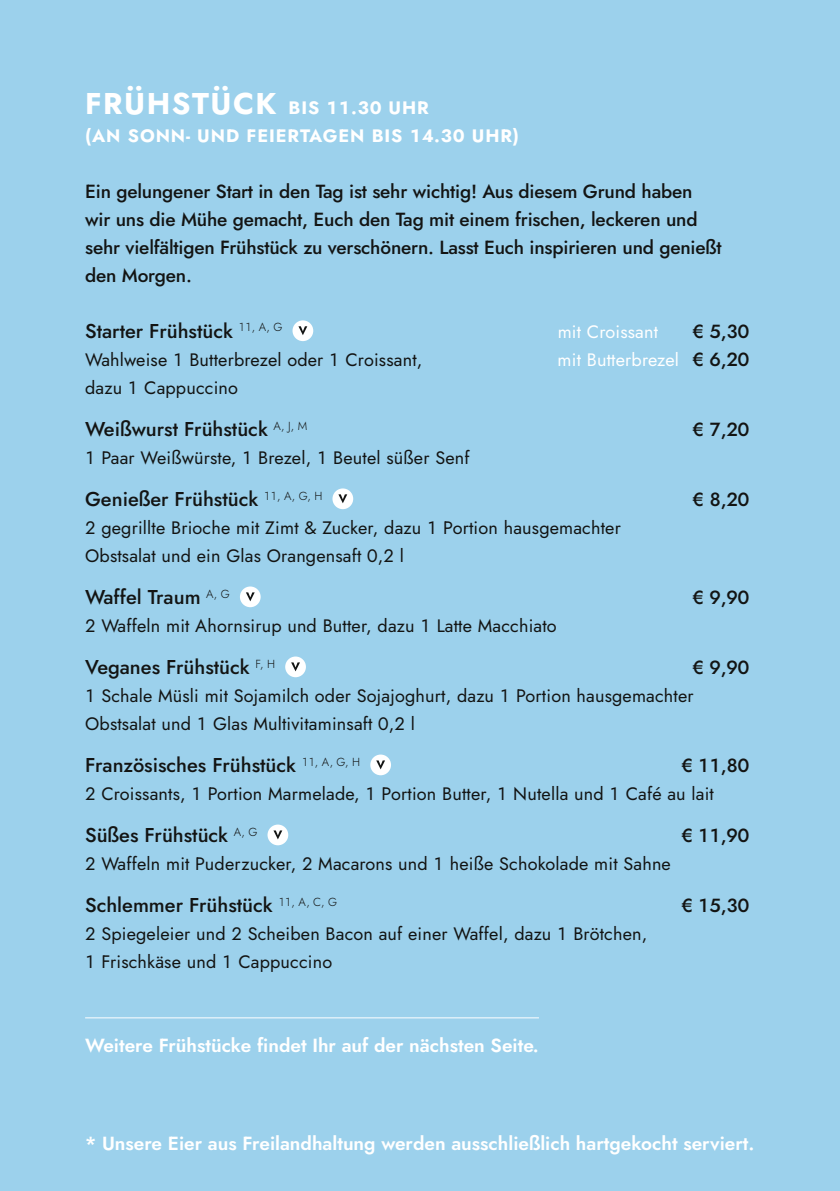
<style>
.page{position:relative;width:840px;height:1191px;background:#fff}
.page>*{position:absolute;margin:0;border:0;box-sizing:border-box;transform-origin:0 0}
.t1{font:500 20px "Jost";color:#131413}
.t2{font:500 19px/28px "Jost";letter-spacing:-.01em;color:#131413}
.t3{font:600 19px "Jost";color:#fff}
.t4{font:18px/28px "Jost";letter-spacing:.01em;color:#131413}
.t5{font:700 18px/28px "Jost";letter-spacing:.05em;color:#fff}
.t6{font:18px "Jost";letter-spacing:.01em;color:#fff}
.s1{font-size:30px}
.s2{font-weight:500;font-size:19px;color:#131413}
</style>
<div class="page">
<div style="left:0;top:0;width:839px;height:1191px;background:#9cd1ec"></div>
<hr style="left:85px;top:1017px;width:453px;height:1px;background:#fff">
<div style="left:292px;top:320px;width:21px;height:21px;background:#fff;border-radius:50%"></div>
<svg style="left:298px;top:326px;width:9px;height:9px"></svg>
<div style="left:332px;top:488px;width:21px;height:21px;background:#fff;border-radius:50%"></div>
<svg style="left:338px;top:494px;width:9px;height:9px"></svg>
<div style="left:240px;top:586px;width:20px;height:21px;background:#fff;border-radius:50%"></div>
<svg style="left:246px;top:592px;width:8px;height:9px"></svg>
<div style="left:285px;top:656px;width:21px;height:21px;background:#fff;border-radius:50%"></div>
<svg style="left:291px;top:662px;width:9px;height:9px"></svg>
<div style="left:370px;top:754px;width:21px;height:21px;background:#fff;border-radius:50%"></div>
<svg style="left:376px;top:760px;width:9px;height:9px"></svg>
<div style="left:267px;top:824px;width:21px;height:21px;background:#fff;border-radius:50%"></div>
<svg style="left:273px;top:830px;width:9px;height:9px"></svg>
<p class="t5" style="left:85px;top:94px;width:435px"><span class="s1">FRÜHSTÜCK</span> BIS 11.30 UHR<br>(AN SONN- UND FEIERTAGEN BIS 14.30 UHR)</p>
<p class="t2" style="left:85px;top:178px;width:637px">Ein gelungener Start in den Tag ist sehr wichtig! Aus diesem Grund haben wir uns die Mühe gemacht, Euch den Tag mit einem frischen, leckeren und sehr vielfältigen Frühstück zu verschönern. Lasst Euch inspirieren und genießt den Morgen.</p>
<p class="t1" style="left:85px;top:317px;width:199px">Starter Frühstück <sup>11,</sup> <sup>A,</sup> <sup>G</sup></p>
<p class="t6" style="left:557px;top:319px;width:102px">mit Croissant</p>
<p class="t2" style="left:692px;top:318px;width:58px">€ 5,30</p>
<p class="t4" style="left:85px;top:346px;width:338px">Wahlweise 1 Butterbrezel oder 1 Croissant,</p>
<p class="t6" style="left:557px;top:347px;width:193px">mit Butterbrezel <span class="s2">€ 6,20</span></p>
<p class="t4" style="left:85px;top:374px;width:154px">dazu 1 Cappuccino</p>
<p class="t1" style="left:85px;top:415px;width:223px">Weißwurst Frühstück <sup>A,</sup> <sup>J,</sup> <sup>M</sup></p>
<p class="t2" style="left:692px;top:416px;width:58px">€ 7,20</p>
<p class="t4" style="left:85px;top:444px;width:386px">1 Paar Weißwürste, 1 Brezel, 1 Beutel süßer Senf</p>
<p class="t1" style="left:85px;top:485px;width:239px">Genießer Frühstück <sup>11,</sup> <sup>A,</sup> <sup>G,</sup> <sup>H</sup></p>
<p class="t2" style="left:692px;top:486px;width:58px">€ 8,20</p>
<p class="t4" style="left:85px;top:514px;width:537px">2 gegrillte Brioche mit Zimt &amp; Zucker, dazu 1 Portion hausgemachter<br>Obstsalat und ein Glas Orangensaft 0,2 l</p>
<p class="t1" style="left:85px;top:583px;width:146px">Waffel Traum <sup>A,</sup> <sup>G</sup></p>
<p class="t2" style="left:692px;top:584px;width:58px">€ 9,90</p>
<p class="t4" style="left:85px;top:612px;width:473px">2 Waffeln mit Ahornsirup und Butter, dazu 1 Latte Macchiato</p>
<p class="t1" style="left:85px;top:653px;width:191px">Veganes Frühstück <sup>F,</sup> <sup>H</sup></p>
<p class="t2" style="left:692px;top:654px;width:58px">€ 9,90</p>
<p class="t4" style="left:85px;top:682px;width:609px">1 Schale Müsli mit Sojamilch oder Sojajoghurt, dazu 1 Portion hausgemachter<br>Obstsalat und 1 Glas Multivitaminsaft 0,2 l</p>
<p class="t1" style="left:85px;top:751px;width:276px">Französisches Frühstück <sup>11,</sup> <sup>A,</sup> <sup>G,</sup> <sup>H</sup></p>
<p class="t2" style="left:681px;top:752px;width:69px">€ 11,80</p>
<p class="t4" style="left:85px;top:780px;width:630px">2 Croissants, 1 Portion Marmelade, 1 Portion Butter, 1 Nutella und 1 Café au lait</p>
<p class="t1" style="left:85px;top:821px;width:174px">Süßes Frühstück <sup>A,</sup> <sup>G</sup></p>
<p class="t2" style="left:681px;top:822px;width:69px">€ 11,90</p>
<p class="t4" style="left:85px;top:850px;width:587px">2 Waffeln mit Puderzucker, 2 Macarons und 1 heiße Schokolade mit Sahne</p>
<p class="t1" style="left:85px;top:891px;width:253px">Schlemmer Frühstück <sup>11,</sup> <sup>A,</sup> <sup>C,</sup> <sup>G</sup></p>
<p class="t2" style="left:681px;top:892px;width:69px">€ 15,30</p>
<p class="t4" style="left:85px;top:920px;width:563px">2 Spiegeleier und 2 Scheiben Bacon auf einer Waffel, dazu 1 Brötchen,<br>1 Frischkäse und 1 Cappuccino</p>
<p class="t3" style="left:85px;top:1032px;width:455px">Weitere Frühstücke findet Ihr auf der nächsten Seite.</p>
<p class="t3" style="left:85px;top:1130px;width:670px">* Unsere Eier aus Freilandhaltung werden ausschließlich hartgekocht serviert.</p>
</div>
